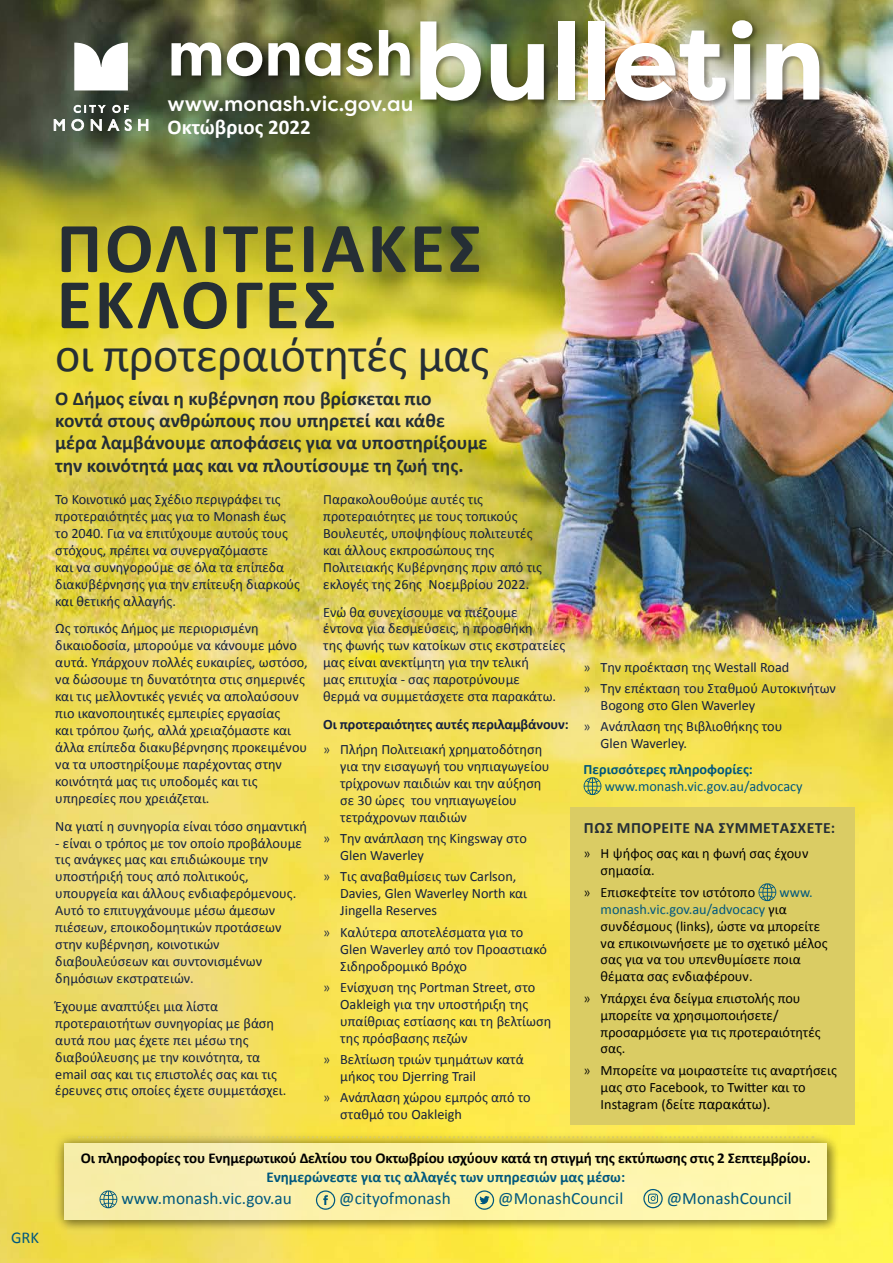
<style>
.page{position:relative;width:893px;height:1263px;background:#fff}
.page>*{position:absolute;margin:0;border:0;box-sizing:border-box;transform-origin:0 0}
.t1{font:700 108px "Filson Pro";color:#fff}
.Para_1{font:700 72px "Calibri";letter-spacing:.04em;color:#252e35}
.Para_1-2{font:48px "Calibri";letter-spacing:-.01em;color:#252e35}
.t2{font:500 21px "Filson Pro";color:#fff}
.t3{font:700 21px "Calibri";color:#fff}
.Para_1-3{font:700 19.5px/22px "Calibri";color:#252e35}
.t4{font:17.25px "Calibri";letter-spacing:.005em;color:#00587e}
.t5{font:16.5px "Calibri";color:#00587e}
.First_Sentence{font:700 15.75px "Calibri";letter-spacing:.03em;color:#252e35}
.Para_1-4{font:700 15px "Calibri";letter-spacing:-.01em;color:#000}
.Para_1-5{font:700 15px "Calibri";color:#00587e}
.Para_1-6{font:14.25px/17px "Calibri";color:#15203e}
.Bullet_Point{font:14.25px/17px "Calibri";color:#15203e}
.Bullet_Point-2{font:14.25px/17px "Calibri";color:#000}
.Para_1-7{font:14.25px/17px "Calibri";color:#00587e}
.Para_1-8{font:700 14.25px "Calibri";letter-spacing:-.01em;color:#15203e}
.s1{font-weight:300}
.s2{font-weight:700}
.s3{color:#00587e}
.s4{font-size:15px}
</style>
<div class="page">
<img style="left:0;top:0;width:893px;height:1263px">
<svg style="left:54px;top:119px;width:11px;height:12px"></svg>
<svg style="left:71px;top:119px;width:13px;height:12px"></svg>
<svg style="left:91px;top:119px;width:11px;height:12px"></svg>
<svg style="left:108px;top:119px;width:11px;height:12px"></svg>
<svg style="left:125px;top:119px;width:7px;height:12px"></svg>
<svg style="left:138px;top:119px;width:10px;height:12px"></svg>
<svg style="left:74px;top:105px;width:31px;height:8px"></svg>
<svg style="left:113px;top:105px;width:15px;height:8px"></svg>
<svg style="left:74px;top:43px;width:54px;height:47px"></svg>
<div style="left:170px;top:19px;width:656px;height:88px;background:#000;opacity:.38"></div>
<div style="left:52px;top:1131px;width:787px;height:101px;background:#000;opacity:.75"></div>
<div style="left:64px;top:1143px;width:763px;height:77px;background:#fdf2ac"></div>
<svg style="left:79px;top:1136px;width:734px;height:2px"></svg>
<svg style="left:100px;top:1190px;width:17px;height:18px"></svg>
<svg style="left:316px;top:1190px;width:19px;height:20px"></svg>
<svg style="left:475px;top:1190px;width:19px;height:20px"></svg>
<svg style="left:643px;top:1189px;width:20px;height:19px"></svg>
<div style="left:570px;top:808px;width:285px;height:317px;background:#dacc64"></div>
<svg style="left:584px;top:777px;width:17px;height:18px"></svg>
<svg style="left:758px;top:883px;width:18px;height:18px"></svg>
<p class="t1" style="left:167px;top:-6px;width:660px"><sup>monash</sup>bulletin</p>
<p class="t3" style="left:167px;top:113px;width:145px">Οκτώβριος 2022</p>
<p class="t2" style="left:167px;top:89px;width:247px">www.monash.vic.gov.au</p>
<p class="t5" style="left:11px;top:1227px;width:29px">GRK</p>
<p class="Para_1" style="left:57px;top:202px;width:426px">ΠΟΛΙΤΕΙΑΚΕΣ</p>
<p class="Para_1" style="left:57px;top:258px;width:281px">ΕΚΛΟΓΕΣ</p>
<p class="Para_1-2" style="left:55px;top:325px;width:436px">οι προτεραιότητές μας</p>
<p class="Para_1-3" style="left:55px;top:388px;width:434px">Ο Δήμος είναι η κυβέρνηση που βρίσκεται πιο<br>κοντά στους ανθρώπους που υπηρετεί και κάθε μέρα λαμβάνουμε αποφάσεις για να υποστηρίξουμε την κοινότητά μας και να πλουτίσουμε τη ζωή της.</p>
<p class="Para_1-6" style="left:55px;top:491px;width:246px">Το Κοινοτικό μας Σχέδιο περιγράφει τις προτεραιότητές μας για το Monash έως το 2040. Για να επιτύχουμε αυτούς τους στόχους, πρέπει να συνεργαζόμαστε<br>και να συνηγορούμε σε όλα τα επίπεδα διακυβέρνησης για την επίτευξη διαρκούς και θετικής αλλαγής.</p>
<p class="Para_1-6" style="left:55px;top:620px;width:254px">Ως τοπικός Δήμος με περιορισμένη δικαιοδοσία, μπορούμε να κάνουμε μόνο αυτά. Υπάρχουν πολλές ευκαιρίες, ωστόσο, να δώσουμε τη δυνατότητα στις σημερινές και τις μελλοντικές γενιές να απολαύσουν πιο ικανοποιητικές εμπειρίες εργασίας<br>και τρόπου ζωής, αλλά χρειαζόμαστε και άλλα επίπεδα διακυβέρνησης προκειμένου να τα υποστηρίξουμε παρέχοντας στην κοινότητά μας τις υποδομές και τις υπηρεσίες που χρειάζεται.</p>
<p class="Para_1-6" style="left:55px;top:817px;width:253px">Να γιατί η συνηγορία είναι τόσο σημαντική</p>
<p class="Para_1-6" style="left:55px;top:834px;width:248px">- είναι ο τρόπος με τον οποίο προβάλουμε τις ανάγκες μας και επιδιώκουμε την υποστήριξή τους από πολιτικούς, υπουργεία και άλλους ενδιαφερόμενους.<br>Αυτό το επιτυγχάνουμε μέσω άμεσων πιέσεων, εποικοδομητικών προτάσεων στην κυβέρνηση, κοινοτικών διαβουλεύσεων και συντονισμένων δημόσιων εκστρατειών.</p>
<p class="Para_1-6" style="left:55px;top:997px;width:233px">Έχουμε αναπτύξει μια λίστα προτεραιοτήτων συνηγορίας με βάση αυτά που μας έχετε πει μέσω της διαβούλευσης με την κοινότητα, τα email σας και τις επιστολές σας και τις έρευνες στις οποίες έχετε συμμετάσχει.</p>
<p class="Para_1-6" style="left:323px;top:491px;width:220px">Παρακολουθούμε αυτές τις προτεραιότητες με τους τοπικούς<br>Βουλευτές, υποψηφίους πολιτευτές και άλλους εκπροσώπους της<br>Πολιτειακής Κυβέρνησης πριν από τις εκλογές της 26ης Νοεμβρίου 2022.</p>
<p class="Para_1-6" style="left:323px;top:603px;width:244px">Ενώ θα συνεχίσουμε να πιέζουμε<br>έντονα για δεσμεύσεις, η προσθήκη<br>της φωνής των κατοίκων στις εκστρατείες μας είναι ανεκτίμητη για την τελική<br>μας επιτυχία - σας παροτρύνουμε<br>θερμά να συμμετάσχετε στα παρακάτω.</p>
<p class="Para_1-8" style="left:323px;top:715px;width:247px">Οι προτεραιότητες αυτές περιλαμβάνουν:</p>
<p class="Bullet_Point" style="left:340px;top:741px;width:211px;text-indent:-17px"><span class="s1">»</span> Πλήρη Πολιτειακή χρηματοδότηση για την εισαγωγή του νηπιαγωγείου τρίχρονων παιδιών και την αύξηση σε 30 ώρες του νηπιαγωγείου τετράχρονων παιδιών</p>
<p class="Bullet_Point" style="left:340px;top:830px;width:188px;text-indent:-17px"><span class="s1">»</span> Την ανάπλαση της Kingsway στο<br>Glen Waverley</p>
<p class="Bullet_Point" style="left:340px;top:868px;width:188px;text-indent:-17px"><span class="s1">»</span> Τις αναβαθμίσεις των Carlson,<br>Davies, Glen Waverley North και<br>Jingella Reserves</p>
<p class="Bullet_Point" style="left:340px;top:923px;width:208px;text-indent:-17px"><span class="s1">»</span> Καλύτερα αποτελέσματα για το<br>Glen Waverley από τον Προαστιακό<br>Σιδηροδρομικό Βρόχο</p>
<p class="Bullet_Point" style="left:340px;top:978px;width:213px;text-indent:-17px"><span class="s1">»</span> Ενίσχυση της Portman Street, στο<br>Oakleigh για την υποστήριξη της υπαίθριας εστίασης και τη βελτίωση της πρόσβασης πεζών</p>
<p class="Bullet_Point" style="left:340px;top:1050px;width:185px;text-indent:-17px"><span class="s1">»</span> Βελτίωση τριών τμημάτων κατά μήκος του Djerring Trail</p>
<p class="Bullet_Point" style="left:340px;top:1089px;width:192px;text-indent:-17px"><span class="s1">»</span> Ανάπλαση χώρου εμπρός από το σταθμό του Oakleigh</p>
<p class="Bullet_Point" style="left:584px;top:659px;width:207px"><span class="s1">»</span> Την προέκταση της Westall Road</p>
<p class="Bullet_Point" style="left:601px;top:680px;width:237px;text-indent:-17px"><span class="s1">»</span> Την επέκταση του Σταθμού Αυτοκινήτων<br>Bogong στο Glen Waverley</p>
<p class="Bullet_Point" style="left:601px;top:718px;width:183px;text-indent:-17px"><span class="s1">»</span> Ανάπλαση της Βιβλιοθήκης του<br>Glen Waverley.</p>
<p class="Para_1-7" style="left:605px;top:760px;width:199px;text-indent:-21px"><span class="s2">Περισσότερες πληροφορίες: </span>www.monash.vic.gov.au/advocacy</p>
<h3 class="First_Sentence" style="left:584px;top:818px;width:253px">ΠΩΣ ΜΠΟΡΕIΤΕ ΝΑ ΣΥΜΜΕΤAΣΧΕΤΕ:</h3>
<p class="Bullet_Point-2" style="left:601px;top:845px;width:209px;text-indent:-17px"><span class="s1">»</span> Η ψήφος σας και η φωνή σας έχουν σημασία.</p>
<p class="Bullet_Point-2" style="left:584px;top:883px;width:173px"><span class="s1">»</span> Επισκεφτείτε τον ιστότοπο</p>
<p class="Bullet_Point-2" style="left:601px;top:883px;width:228px;text-indent:179px"><span class="s3">www. monash.vic.gov.au/advocacy</span> για συνδέσμους (links), ώστε να μπορείτε να επικοινωνήσετε με το σχετικό μέλος σας για να του υπενθυμίσετε ποια θέματα σας ενδιαφέρουν.</p>
<p class="Bullet_Point-2" style="left:601px;top:989px;width:221px;text-indent:-17px"><span class="s1">»</span> Υπάρχει ένα δείγμα επιστολής που μπορείτε να χρησιμοποιήσετε/ προσαρμόσετε για τις προτεραιότητές σας.</p>
<p class="Bullet_Point-2" style="left:601px;top:1061px;width:238px;text-indent:-17px"><span class="s1">»</span> Μπορείτε να μοιραστείτε τις αναρτήσεις μας στο Facebook, το Twitter και το<br>Instagram (δείτε <span class="s4">παρακάτω).</span></p>
<p class="Para_1-4" style="left:81px;top:1148px;width:732px">Οι πληροφορίες του Ενημερωτικού Δελτίου του Οκτωβρίου ισχύουν κατά τη στιγμή της εκτύπωσης στις 2 Σεπτεμβρίου.</p>
<p class="Para_1-5" style="left:266px;top:1167px;width:360px">Ενημερώνεστε για τις αλλαγές των υπηρεσιών μας μέσω:</p>
<p class="t4" style="left:121px;top:1187px;width:172px">www.monash.vic.gov.au</p>
<p class="t4" style="left:339px;top:1187px;width:113px">@cityofmonash</p>
<p class="t4" style="left:498px;top:1187px;width:127px">@MonashCouncil</p>
<p class="t4" style="left:667px;top:1187px;width:127px">@MonashCouncil</p>
</div>
